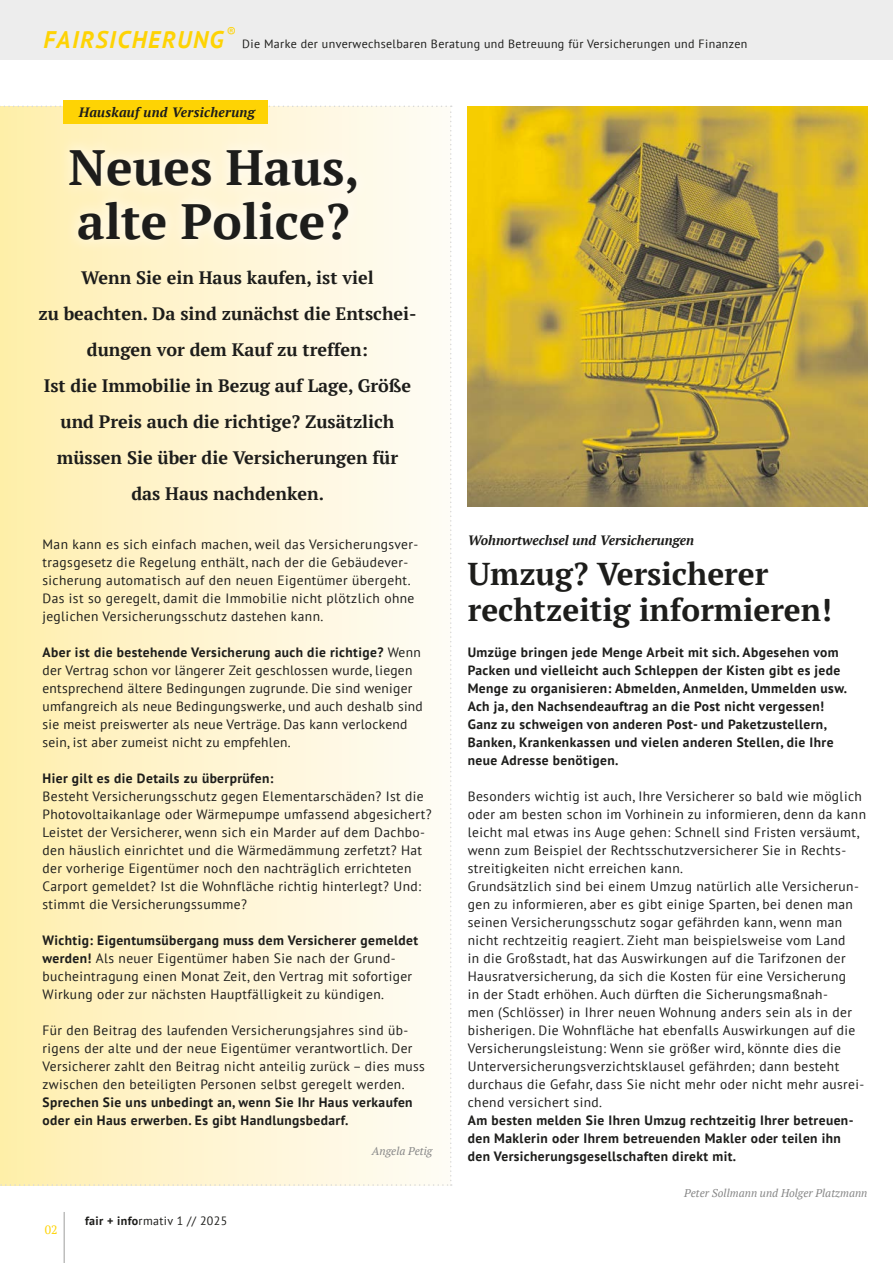
<style>
.page{position:relative;width:893px;height:1263px;background:#fff}
.page>*{position:absolute;margin:0;border:0;box-sizing:border-box;transform-origin:0 0}
.t1{font:700 49.5px/54px "PT Serif";color:#1d1d1b}
.t2{font:700 31.5px/36px "PT Serif";color:#1d1d1b}
.t3{font:italic 700 24px "PT Sans";letter-spacing:.06em;color:#fed304}
.t4{font:700 18px/36px "PT Serif";color:#1d1d1b;text-align:center}
.t5{font:italic 13.95px "PT Sans";color:#fed304}
.t6{font:13.5px/18px "PT Sans";letter-spacing:.03em;color:#1d1d1b}
.t7{font:700 13.5px/18px "PT Sans";letter-spacing:.03em;color:#1d1d1b}
.t8{font:italic 700 13.5px "PT Serif";color:#1d1d1b}
.t9{font:italic 700 13.5px "PT Serif";letter-spacing:.02em;color:#1d1d1b}
.t10{font:12px "PT Sans";letter-spacing:.03em;color:#1d1d1b}
.t11{font:12px "PT Serif";color:#fed304}
.t12{font:italic 11.25px "PT Serif";color:#878787}
.s1{font-weight:700}
</style>
<div class="page">
<div style="left:0;top:0;width:893px;height:60px;background:#ededed"></div>
<hr style="left:64px;top:1212px;width:1px;height:51px;background:#9d9d9c">
<svg style="left:0;top:106px;width:452px;height:1080px;background:#fef5d2"></svg>
<img style="left:468px;top:106px;width:399px;height:400px">
<div style="left:64px;top:100px;width:204px;height:23px;background:#fed304"></div>
<svg style="left:57px;top:136px;width:313px;height:117px;background:#fef6da"></svg>
<p class="t5" style="left:226px;top:23px;width:11px">®</p>
<h3 class="t3" style="left:43px;top:24px;width:182px">FAIRSICHERUNG</h3>
<p class="t10" style="left:242px;top:36px;width:507px">Die Marke der unverwechselbaren Beratung und Betreuung für Versicherungen und Finanzen</p>
<p class="t9" style="left:79px;top:103px;width:178px">Hauskauf und Versicherung</p>
<h1 class="t1" style="left:69px;top:139px;width:293px">Neues Haus, alte Police?</h1>
<p class="t4" style="left:38px;top:259px;width:380px">Wenn Sie ein Haus kaufen, ist viel<br>zu beachten. Da sind zunächst die Entschei&shy;dungen vor dem Kauf zu treffen:<br>Ist die Immobilie in Bezug auf Lage, Größe und Preis auch die richtige? Zusätzlich müssen Sie über die Versicherungen für<br>das Haus nachdenken.</p>
<p class="t6" style="left:43px;top:535px;width:377px">Man kann es sich einfach machen, weil das Versicherungsver&shy;tragsgesetz die Regelung enthält, nach der die Gebäudever&shy;sicherung automatisch auf den neuen Eigentümer übergeht.<br>Das ist so geregelt, damit die Immobilie nicht plötzlich ohne jeglichen Versicherungsschutz dastehen kann.</p>
<p class="t6" style="left:43px;top:643px;width:382px"><span class="s1">Aber ist die bestehende Versicherung auch die richtige?</span> Wenn der Vertrag schon vor längerer Zeit geschlossen wurde, liegen entsprechend ältere Bedingungen zugrunde. Die sind weniger umfangreich als neue Bedingungswerke, und auch deshalb sind sie meist preiswerter als neue Verträge. Das kann verlockend sein, ist aber zumeist nicht zu empfehlen.</p>
<p class="t7" style="left:43px;top:769px;width:233px">Hier gilt es die Details zu überprüfen:</p>
<p class="t6" style="left:43px;top:787px;width:391px">Besteht Versicherungsschutz gegen Elementarschäden? Ist die Photovoltaikanlage oder Wärmepumpe umfassend abgesichert?<br>Leistet der Versicherer, wenn sich ein Marder auf dem Dachbo&shy;den häuslich einrichtet und die Wärmedämmung zerfetzt? Hat der vorherige Eigentümer noch den nachträglich errichteten Carport gemeldet? Ist die Wohnfläche richtig hinterlegt? Und: stimmt die Versicherungssumme?</p>
<p class="t6" style="left:43px;top:931px;width:377px"><span class="s1">Wichtig: Eigentumsübergang muss dem Versicherer gemeldet werden!</span> Als neuer Eigentümer haben Sie nach der Grund&shy;bucheintragung einen Monat Zeit, den Vertrag mit sofortiger Wirkung oder zur nächsten Hauptfälligkeit zu kündigen.</p>
<p class="t6" style="left:43px;top:1021px;width:384px">Für den Beitrag des laufenden Versicherungsjahres sind üb&shy;rigens der alte und der neue Eigentümer verantwortlich. Der Versicherer zahlt den Beitrag nicht anteilig zurück – dies muss zwischen den beteiligten Personen selbst geregelt werden.</p>
<p class="t7" style="left:43px;top:1093px;width:372px">Sprechen Sie uns unbedingt an, wenn Sie Ihr Haus verkaufen oder ein Haus erwerben. Es gibt Handlungsbedarf.</p>
<p class="t12" style="left:372px;top:1144px;width:62px">Angela Petig</p>
<p class="t11" style="left:45px;top:1222px;width:14px">02</p>
<p class="t10" style="left:85px;top:1213px;width:144px"><span class="s1">fair + info</span>rmativ 1 // 2025</p>
<p class="t8" style="left:468px;top:531px;width:228px">Wohnortwechsel und Versicherungen</p>
<h2 class="t2" style="left:468px;top:555px;width:366px">Umzug? Versicherer rechtzeitig informieren!</h2>
<p class="t7" style="left:468px;top:643px;width:381px">Umzüge bringen jede Menge Arbeit mit sich. Abgesehen vom Packen und vielleicht auch Schleppen der Kisten gibt es jede Menge zu organisieren: Abmelden, Anmelden, Ummelden usw.<br>Ach ja, den Nachsendeauftrag an die Post nicht vergessen!<br>Ganz zu schweigen von anderen Post- und Paketzustellern, Banken, Krankenkassen und vielen anderen Stellen, die Ihre neue Adresse benötigen.</p>
<p class="t6" style="left:468px;top:787px;width:400px">Besonders wichtig ist auch, Ihre Versicherer so bald wie möglich oder am besten schon im Vorhinein zu informieren, denn da kann leicht mal etwas ins Auge gehen: Schnell sind Fristen versäumt, wenn zum Beispiel der Rechtsschutzversicherer Sie in Rechts&shy;streitigkeiten nicht erreichen kann.<br>Grundsätzlich sind bei einem Umzug natürlich alle Versicherun&shy;gen zu informieren, aber es gibt einige Sparten, bei denen man seinen Versicherungsschutz sogar gefährden kann, wenn man nicht rechtzeitig reagiert. Zieht man beispielsweise vom Land<br>in die Großstadt, hat das Auswirkungen auf die Tarifzonen der Hausratversicherung, da sich die Kosten für eine Versicherung<br>in der Stadt erhöhen. Auch dürften die Sicherungsmaßnah-<br>men (Schlösser) in Ihrer neuen Wohnung anders sein als in der bisherigen. Die Wohnfläche hat ebenfalls Auswirkungen auf die Versicherungsleistung: Wenn sie größer wird, könnte dies die Unterversicherungsverzichtsklausel gefährden; dann besteht durchaus die Gefahr, dass Sie nicht mehr oder nicht mehr ausrei&shy;chend versichert sind.</p>
<p class="t7" style="left:468px;top:1111px;width:387px">Am besten melden Sie Ihren Umzug rechtzeitig Ihrer betreuen&shy;den Maklerin oder Ihrem betreuenden Makler oder teilen ihn den Versicherungsgesellschaften direkt mit.</p>
<p class="t12" style="left:684px;top:1186px;width:185px">Peter Sollmann und Holger Platzmann</p>
</div>
